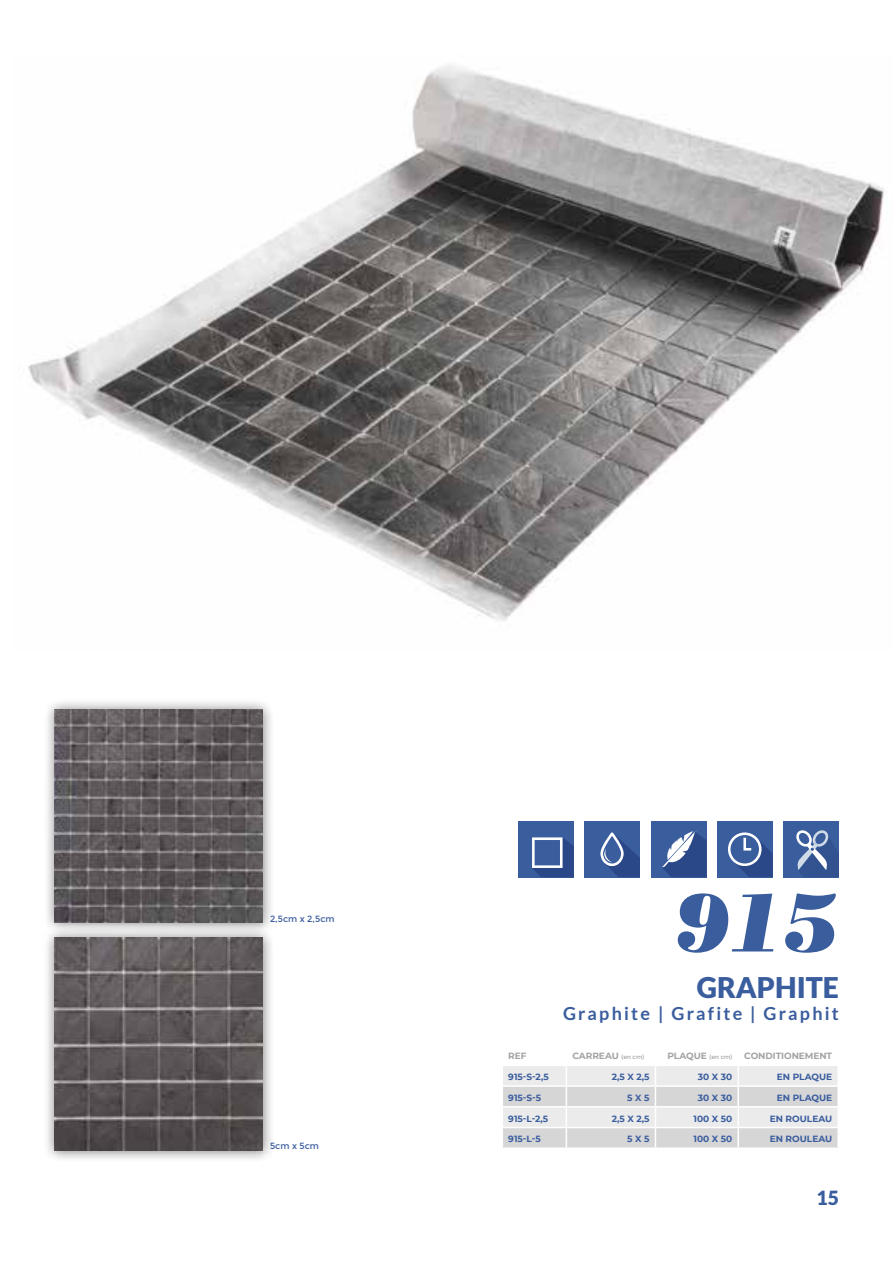
<style>
.page{position:relative;width:893px;height:1263px;background:#fff}
.page>*{position:absolute;margin:0;border:0;box-sizing:border-box;transform-origin:0 0}
.t1{font:italic 82.05px "Bodoni Std Poster";color:#3a5d9e}
.t2{font:900 28.5px "Lato";color:#3a5d9e}
.t3{font:900 19.5px "Lato";color:#3a5d9e}
.t4{font:700 18px "Lato";letter-spacing:.125em;color:#3a5d9e}
.t5{font:700 9px "Montserrat";color:#3a5d9e}
.t6{font:700 9px "Montserrat";letter-spacing:-.005em;color:#a3a3a3}
.t7{font:9px "Montserrat";color:#3a5d9e}
.s1{font-weight:400;font-size:6px}
</style>
<div class="page">
<img style="left:28px;top:65px;width:856px;height:556px">
<svg style="left:503px;top:1066px;width:335px;height:81px;background:#e2e2e2"></svg>
<div style="left:717px;top:821px;width:56px;height:56px;background:#3a5d9e"></div>
<div style="left:732px;top:837px;width:41px;height:40px;background:linear-gradient(to bottom,#365899,#264382)"></div>
<svg style="left:728px;top:832px;width:33px;height:45px"></svg>
<div style="left:651px;top:821px;width:56px;height:56px;background:#3a5d9e"></div>
<svg style="left:662px;top:832px;width:45px;height:45px"></svg>
<svg style="left:662px;top:831px;width:33px;height:36px"></svg>
<div style="left:584px;top:821px;width:56px;height:56px;background:#3a5d9e"></div>
<svg style="left:608px;top:844px;width:32px;height:33px"></svg>
<svg style="left:600px;top:832px;width:24px;height:34px"></svg>
<div style="left:518px;top:821px;width:56px;height:56px;background:#3a5d9e"></div>
<svg style="left:532px;top:838px;width:42px;height:39px"></svg>
<svg style="left:532px;top:837px;width:31px;height:31px"></svg>
<div style="left:783px;top:821px;width:56px;height:56px;background:#3a5d9e"></div>
<div style="left:798px;top:836px;width:41px;height:41px;background:linear-gradient(to right,#325390,#325391)"></div>
<svg style="left:796px;top:830px;width:33px;height:40px"></svg>
<div style="left:43px;top:925px;width:231px;height:237px;background:#000;opacity:.5"></div>
<img style="left:54px;top:937px;width:209px;height:214px">
<div style="left:43px;top:698px;width:231px;height:236px;background:#000;opacity:.5"></div>
<img style="left:54px;top:709px;width:209px;height:214px">
<p class="t7" style="left:270px;top:913px;width:66px">2,5cm x 2,5cm</p>
<p class="t7" style="left:270px;top:1140px;width:50px">5cm x 5cm</p>
<h1 class="t1" style="left:676px;top:874px;width:164px">915</h1>
<h2 class="t2" style="left:697px;top:971px;width:144px">GRAPHITE</h2>
<h3 class="t4" style="left:563px;top:1003px;width:277px">Graphite | Grafite | Graphit</h3>
<p class="t6" style="left:508px;top:1050px;width:20px">REF</p>
<p class="t6" style="left:572px;top:1050px;width:73px">CARREAU <span class="s1">(en cm)</span></p>
<p class="t6" style="left:667px;top:1050px;width:66px">PLAQUE <span class="s1">(en cm)</span></p>
<p class="t6" style="left:744px;top:1050px;width:89px">CONDITIONEMENT</p>
<p class="t5" style="left:508px;top:1070px;width:42px">915-S-2,5</p>
<p class="t5" style="left:612px;top:1070px;width:39px">2,5 X 2,5</p>
<p class="t5" style="left:698px;top:1070px;width:36px">30 X 30</p>
<p class="t5" style="left:777px;top:1070px;width:57px">EN PLAQUE</p>
<p class="t5" style="left:508px;top:1091px;width:34px">915-S-5</p>
<p class="t5" style="left:627px;top:1091px;width:24px">5 X 5</p>
<p class="t5" style="left:698px;top:1091px;width:36px">30 X 30</p>
<p class="t5" style="left:777px;top:1091px;width:57px">EN PLAQUE</p>
<p class="t5" style="left:508px;top:1112px;width:41px">915-L-2,5</p>
<p class="t5" style="left:612px;top:1112px;width:39px">2,5 X 2,5</p>
<p class="t5" style="left:693px;top:1112px;width:40px">100 X 50</p>
<p class="t5" style="left:770px;top:1112px;width:64px">EN ROULEAU</p>
<p class="t5" style="left:508px;top:1132px;width:34px">915-L-5</p>
<p class="t5" style="left:627px;top:1132px;width:24px">5 X 5</p>
<p class="t5" style="left:693px;top:1132px;width:40px">100 X 50</p>
<p class="t5" style="left:770px;top:1132px;width:64px">EN ROULEAU</p>
<h3 class="t3" style="left:816px;top:1186px;width:24px">15</h3>
</div>
